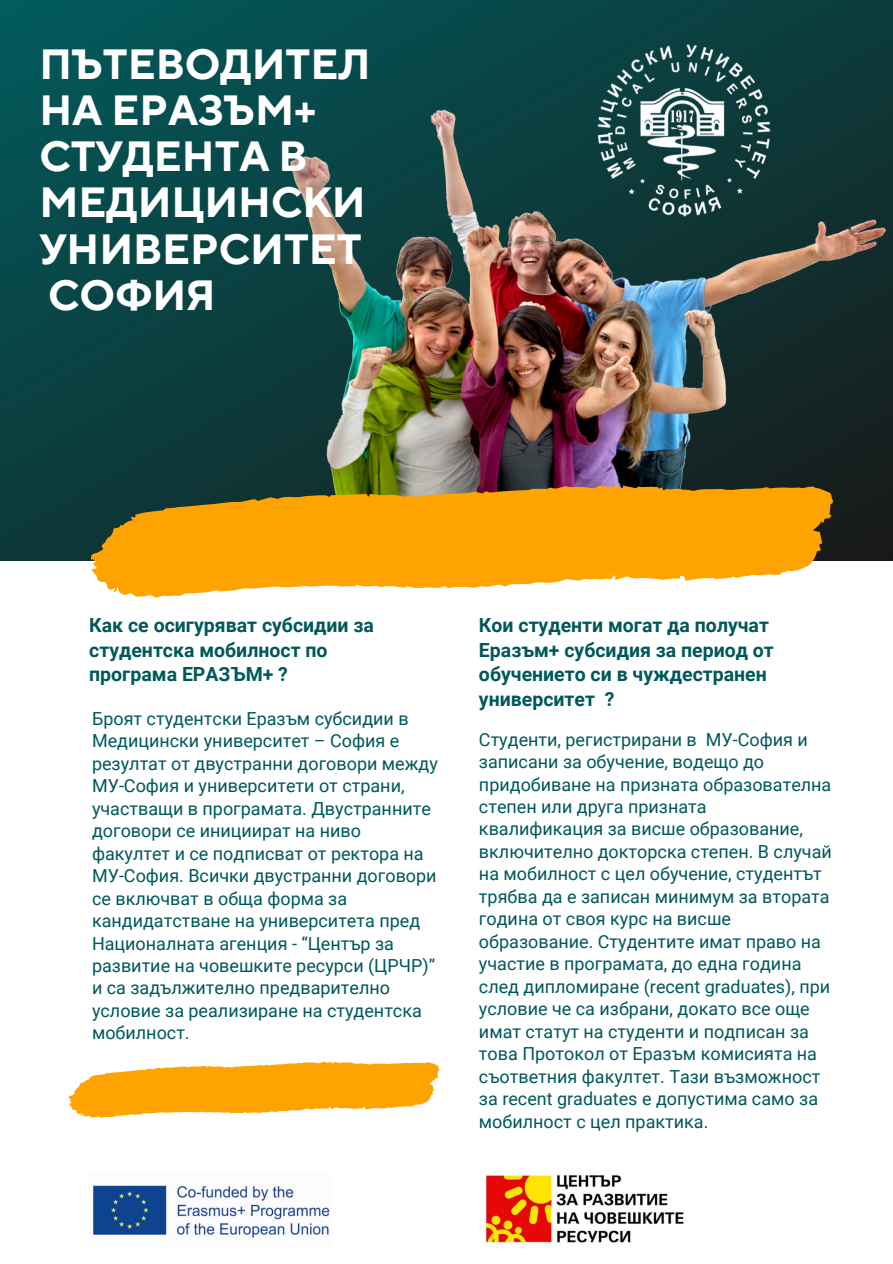
<style>
.page{position:relative;width:893px;height:1264px;background:#fff}
.page>*{position:absolute;margin:0;border:0;box-sizing:border-box;transform-origin:0 0}
.t1{font:700 42px/46px "TT Norms Pro";color:#fff}
.t2{font:700 19.5px/24.8px "Roboto";color:#01585a}
.t3{font:18px/22.5px "Roboto";color:#01585a}
</style>
<div class="page">
<svg style="left:0;top:0;width:892px;height:560px;background:#094546"></svg>
<img style="left:283px;top:81px;width:609px;height:431px">
<svg style="left:91px;top:485px;width:742px;height:112px;background:#e7a325"></svg>
<img style="left:92px;top:1185px;width:238px;height:53px">
<img style="left:486px;top:1175px;width:197px;height:68px">
<img style="left:597px;top:42px;width:173px;height:177px">
<svg style="left:69px;top:1061px;width:370px;height:56px"></svg>
<h1 class="t1" style="left:39px;top:43px;width:333px">ПЪТЕВОДИТЕЛ<br>НА ЕРАЗЪМ+<br>СТУДЕНТА В<br>МЕДИЦИНСКИ<br>УНИВЕРСИТЕТ<br>СОФИЯ</h1>
<p class="t2" style="left:89px;top:612px;width:286px">Как се осигуряват субсидии за студентска мобилност по програма ЕРАЗЪМ+ ?</p>
<p class="t3" style="left:92px;top:707px;width:347px">Броят студентски Еразъм субсидии в Медицински университет – София е резултат от двустранни договори между МУ-София и университети от страни, участващи в програмата. Двустранните договори се инициират на ниво факултет и се подписват от ректора на МУ-София. Всички двустранни договори се включват в обща форма за кандидатстване на университета пред Националната агенция - “Център за развитие на човешките ресурси (ЦРЧР)” и са задължително предварително условие за реализиране на студентска мобилност.</p>
<p class="t2" style="left:479px;top:612px;width:296px">Кои студенти могат да получат<br>Еразъм+ субсидия за период от обучението си в чуждестранен университет ?</p>
<p class="t3" style="left:479px;top:728px;width:354px">Студенти, регистрирани в МУ-София и записани за обучение, водещо до придобиване на призната образователна степен или друга призната квалификация за висше образование, включително докторска степен. В случай на мобилност с цел обучение, студентът трябва да е записан минимум за втората година от своя курс на висше образование. Студентите имат право на участие в програмата, до една година след дипломиране (recent graduates), при условие че са избрани, докато все още имат статут на студенти и подписан за това Протокол от Еразъм комисията на съответния факултет. Тази възможност за recent graduates е допустима само за мобилност с цел практика.</p>
</div>
